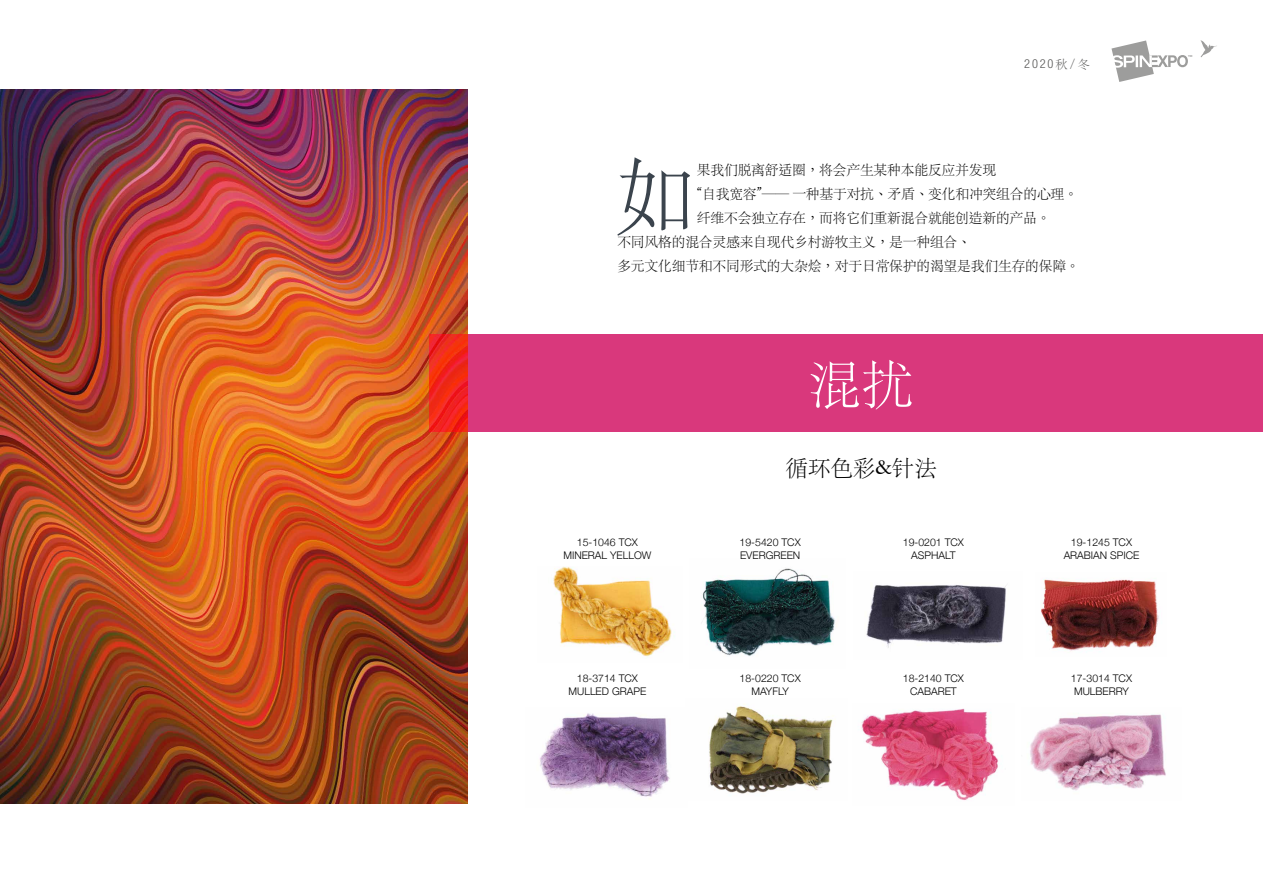
<style>
.page{position:relative;width:1263px;height:893px;background:#fff}
.page>*{position:absolute;margin:0;border:0;box-sizing:border-box;transform-origin:0 0}
.t1{font:83.4px "ST Songti TC Light";color:#3b444d}
.t2{font:52.5px "ST Songti TC Light";color:#fff}
.t3{font:22.5px "ST Songti TC Light";color:#000}
.t4{font:13.8px "ST Songti TC Light";letter-spacing:-.015em;color:#000}
.t5{font:300 condensed 12.3px "Helvetica Neue LT";color:#575756}
.t6{font:300 10.5px/12.8px "Helvetica Neue";color:#000;text-align:center}
.t7{font:700 2.7px "Univers LT";color:#9d9d9c}
.s1{font-family:"ST Songti TC Light";font-weight:400;font-stretch:normal}
</style>
<div class="page">
<img style="left:0;top:89px;width:468px;height:715px">
<img style="left:553px;top:566px;width:119px;height:91px">
<img style="left:701px;top:568px;width:134px;height:88px">
<img style="left:866px;top:585px;width:140px;height:63px">
<img style="left:1041px;top:579px;width:118px;height:72px">
<img style="left:539px;top:713px;width:131px;height:86px">
<img style="left:709px;top:704px;width:124px;height:90px">
<img style="left:861px;top:708px;width:138px;height:93px">
<img style="left:1030px;top:714px;width:136px;height:77px">
<svg style="left:1111px;top:40px;width:77px;height:42px"></svg>
<svg style="left:1200px;top:40px;width:17px;height:17px"></svg>
<div style="left:429px;top:334px;width:834px;height:98px;background:#d9387c"></div>
<p class="t5" style="left:1024px;top:56px;width:67px">2020<span class="s1">秋/冬</span></p>
<h1 class="t1" style="left:613px;top:144px;width:85px">如</h1>
<h3 class="t4" style="left:697px;top:161px;width:301px">果我们脱离舒适圈，将会产生某种本能反应并发现</h3>
<h3 class="t4" style="left:697px;top:185px;width:383px">“自我宽容”—— 一种基于对抗、矛盾、变化和冲突组合的心理。</h3>
<h3 class="t4" style="left:697px;top:209px;width:355px">纤维不会独立存在，而将它们重新混合就能创造新的产品。</h3>
<h3 class="t4" style="left:617px;top:233px;width:355px">不同风格的混合灵感来自现代乡村游牧主义，是一种组合、</h3>
<h3 class="t4" style="left:617px;top:257px;width:464px">多元文化细节和不同形式的大杂烩，对于日常保护的渴望是我们生存的保障。</h3>
<h2 class="t2" style="left:809px;top:351px;width:106px">混扰</h2>
<p class="t6" style="left:563px;top:535px;width:89px">15-1046 TCX<br>MINERAL YELLOW</p>
<p class="t6" style="left:568px;top:671px;width:79px">18-3714 TCX<br>MULLED GRAPE</p>
<h3 class="t3" style="left:785px;top:454px;width:153px">循环色彩&amp;针法</h3>
<p class="t6" style="left:740px;top:535px;width:63px;text-align:left">19-5420 TCX<br>EVERGREEN</p>
<p class="t6" style="left:740px;top:671px;width:63px">18-0220 TCX<br>MAYFLY</p>
<p class="t6" style="left:903px;top:535px;width:63px">19-0201 TCX<br>ASPHALT</p>
<p class="t6" style="left:903px;top:671px;width:63px">18-2140 TCX<br>CABARET</p>
<p class="t6" style="left:1064px;top:535px;width:77px">19-1245 TCX<br>ARABIAN SPICE</p>
<p class="t6" style="left:1071px;top:671px;width:63px;text-align:left">17-3014 TCX<br>MULBERRY</p>
<p class="t7" style="left:1188px;top:55px;width:6px">TM</p>
</div>
